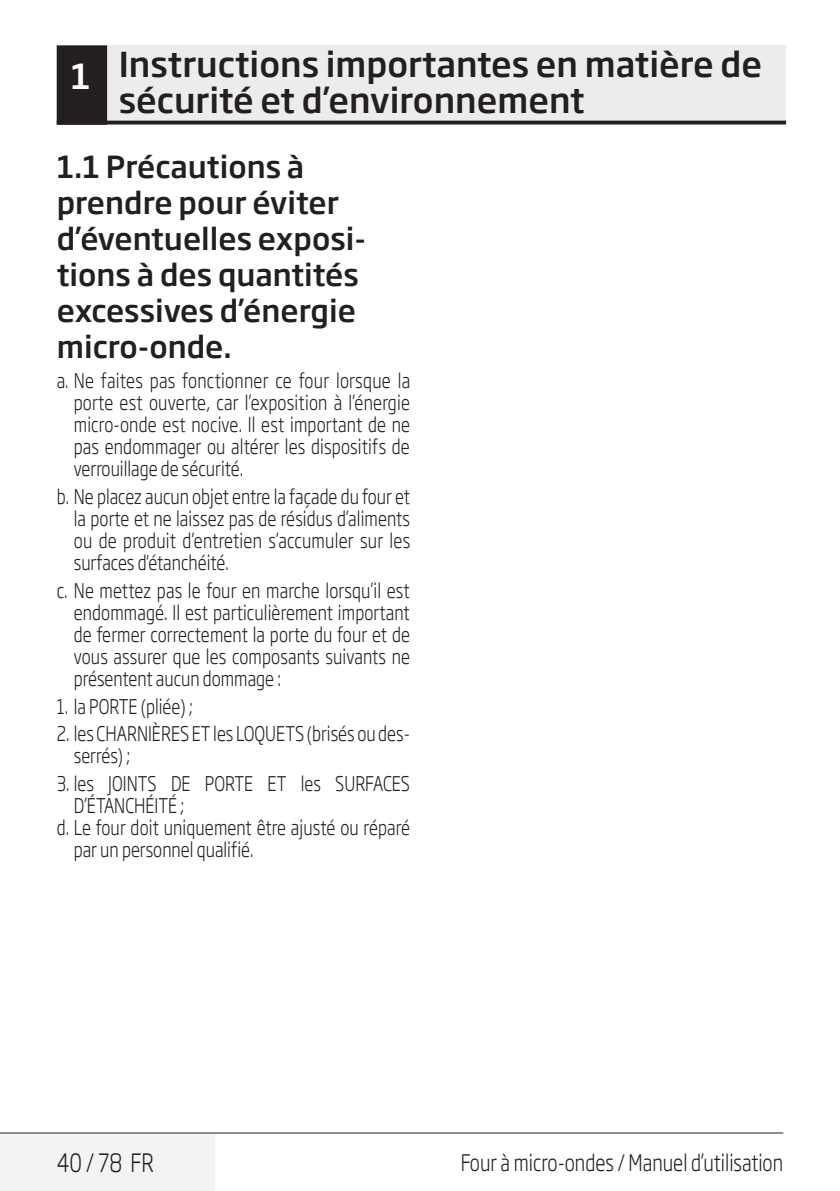
<style>
.page{position:relative;width:840px;height:1191px;background:#fff}
.page>*{position:absolute;margin:0;border:0;box-sizing:border-box;transform-origin:0 0}
.Unite_Baslik_Guvenli{font:500 34px/36px "Soho Gothic Pro";color:#231f20}
.Alt_Baslik_Guvenlık{font:500 30px/36px "Soho Gothic Pro";color:#231f20}
.Master_Sayfa_Sol_Num{font:300 25px "Soho Gothic Pro";color:#231f20;scale:.8 1}
.t1{font:300 22.4px "Soho Gothic Pro";color:#231f20;scale:.8 1}
.t2{font:300 20px/22px "Soho Gothic Pro";color:#231f20;text-align:justify;scale:.8 1}
.s1{color:#fff}
</style>
<div class="page">
<div style="left:57px;top:45px;width:728px;height:78px;background:#ececee"></div>
<hr style="left:57px;top:121px;width:728px;height:3px;background:#231f20">
<div style="left:58px;top:46px;width:48px;height:78px;background:#231f20"></div>
<div style="left:57px;top:45px;width:50px;height:80px;border:2px solid #231f20"></div>
<div style="left:0;top:1133px;width:214px;height:58px;background:#f2f3f4"></div>
<hr style="left:0;top:1132px;width:782px;height:1px;background:#231f20">
<p class="Unite_Baslik_Guvenli" style="left:119px;top:44px;width:644px;text-indent:-48px"><span class="s1">1</span> Instructions importantes en matière de sécurité et d’environnement</p>
<p class="Alt_Baslik_Guvenlık" style="left:57px;top:147px;width:310px">1.1 Précautions à prendre pour éviter d’éventuelles exposi&shy;tions à des quantités excessives d’énergie micro-onde.</p>
<p class="t2" style="left:74px;top:369px;width:422px;text-indent:-17px">a. Ne faites pas fonctionner ce four lorsque la porte est ouverte, car l’exposition à l’énergie micro-onde est nocive. Il est important de ne pas endommager ou altérer les dispositifs de verrouillage de sécurité.</p>
<p class="t2" style="left:74px;top:484px;width:422px;text-indent:-17px">b. Ne placez aucun objet entre la façade du four et la porte et ne laissez pas de résidus d’aliments ou de produit d’entretien s’accumuler sur les surfaces d'étanchéité.</p>
<p class="t2" style="left:74px;top:578px;width:421px;text-indent:-17px">c. Ne mettez pas le four en marche lorsqu’il est endommagé. Il est particulièrement important de fermer correctement la porte du four et de vous assurer que les composants suivants ne présentent aucun dommage :</p>
<p class="t2" style="left:57px;top:694px;width:171px">1. la PORTE (pliée) ;</p>
<p class="t2" style="left:74px;top:721px;width:421px;text-indent:-17px">2. les CHARNIÈRES ET les LOQUETS (brisés ou des&shy;serrés) ;</p>
<p class="t2" style="left:74px;top:771px;width:421px;text-indent:-17px">3. les JOINTS DE PORTE ET les SURFACES<br>D’ÉTANCHÉITÉ ;</p>
<p class="t2" style="left:74px;top:815px;width:422px;text-indent:-17px">d. Le four doit uniquement être ajusté ou réparé par un personnel qualifié.</p>
<p class="Master_Sayfa_Sol_Num" style="left:57px;top:1143px;width:123px">40 / 78 FR</p>
<p class="t1" style="left:460px;top:1145px;width:404px">Four à micro-ondes / Manuel d’utilisation</p>
</div>
